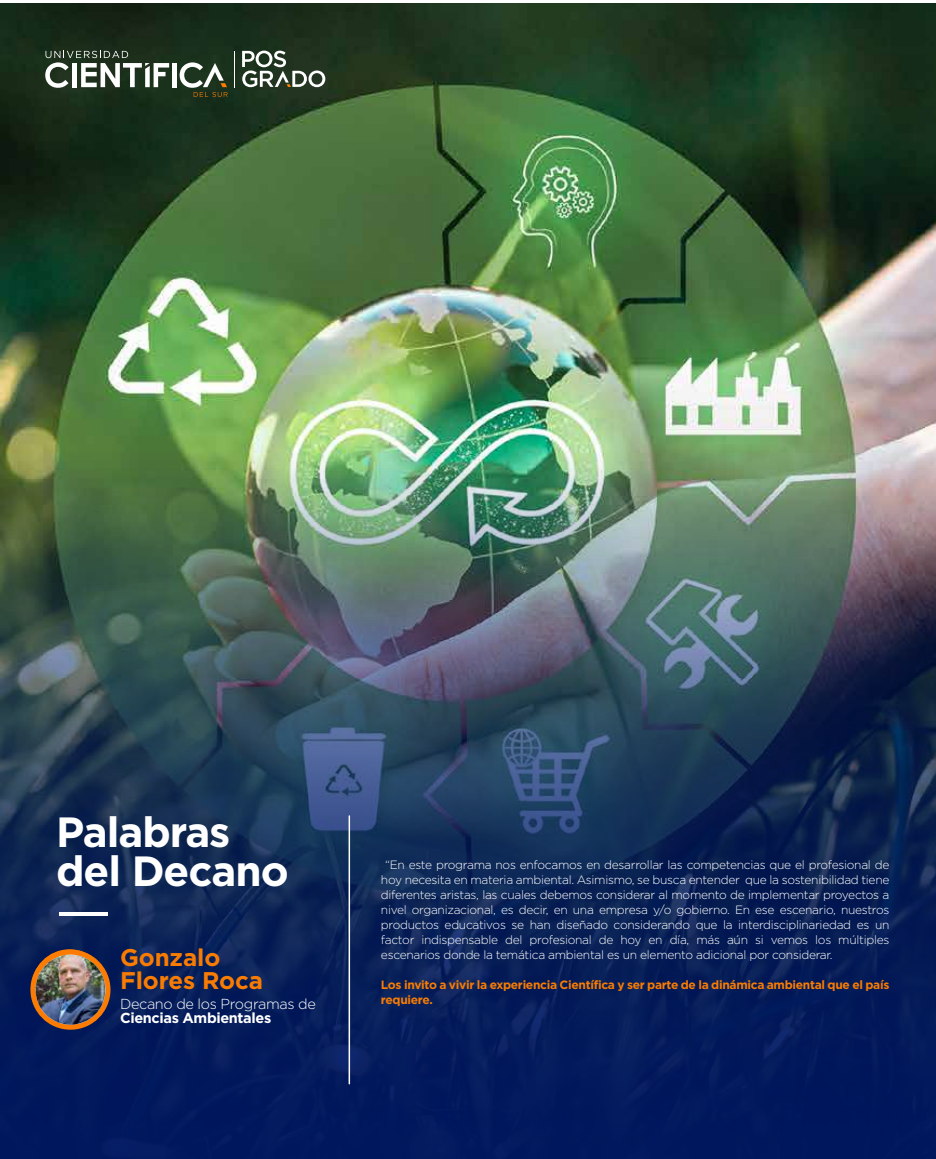
<style>
.page{position:relative;width:936px;height:1159px;background:#fff}
.page>*{position:absolute;margin:0;border:0;box-sizing:border-box;transform-origin:0 0}
.t1{font:700 42.15px/39.3px "Gotham";letter-spacing:-.025em;color:#fff}
.t2{font:700 24.15px/23px "Gotham";letter-spacing:-.005em;color:#f87c03}
.t3{font:300 14.4px "Gotham";letter-spacing:-.025em;color:#fff}
.t4{font:700 14.4px "Gotham";letter-spacing:-.025em;color:#fff}
.t5{font:300 12px/15px "Gotham";letter-spacing:-.025em;color:#fff;text-align:justify}
.t6{font:700 12px/15px "Gotham";letter-spacing:-.025em;color:#f87c03}
</style>
<div class="page">
<img style="left:0;top:4px;width:936px;height:446px">
<img style="left:0;top:450px;width:936px;height:18px">
<img style="left:0;top:468px;width:936px;height:690px">
<hr style="left:59px;top:912px;width:49px;height:3px;background:#fff">
<hr style="left:348px;top:815px;width:2px;height:268px;background:#fff">
<div style="left:172px;top:63px;width:5px;height:24px;background:#fff"></div>
<svg style="left:45px;top:51px;width:124px;height:37px"></svg>
<svg style="left:180px;top:62px;width:48px;height:35px"></svg>
<svg style="left:242px;top:51px;width:83px;height:36px"></svg>
<hr style="left:234px;top:51px;width:1px;height:36px;background:#fff">
<svg style="left:30px;top:949px;width:80px;height:80px"></svg>
<img style="left:35px;top:954px;width:70px;height:70px;border-radius:35px">
<h1 class="t1" style="left:56px;top:811px;width:234px">Palabras del Decano</h1>
<h2 class="t2" style="left:120px;top:945px;width:144px">Gonzalo<br>Flores Roca</h2>
<p class="t3" style="left:120px;top:994px;width:197px">Decano de los Programas de</p>
<p class="t4" style="left:120px;top:1009px;width:153px">Ciencias Ambientales</p>
<p class="t5" style="left:381px;top:856px;width:510px;text-indent:4px">“En este programa nos enfocamos en desarrollar las competencias que el profesional de hoy necesita en materia ambiental. Asimismo, se busca entender que la sostenibilidad tiene diferentes aristas, las cuales debemos considerar al momento de implementar proyectos a nivel organizacional, es decir, en una empresa y/o gobierno. En ese escenario, nuestros productos educativos se han diseñado considerando que la interdisciplinariedad es un factor indispensable del profesional de hoy en día, más aún si vemos los múltiples escenarios donde la temática ambiental es un elemento adicional por considerar.</p>
<p class="t6" style="left:381px;top:976px;width:510px">Los invito a vivir la experiencia Científica y ser parte de la dinámica ambiental que el país requiere.</p>
</div>
